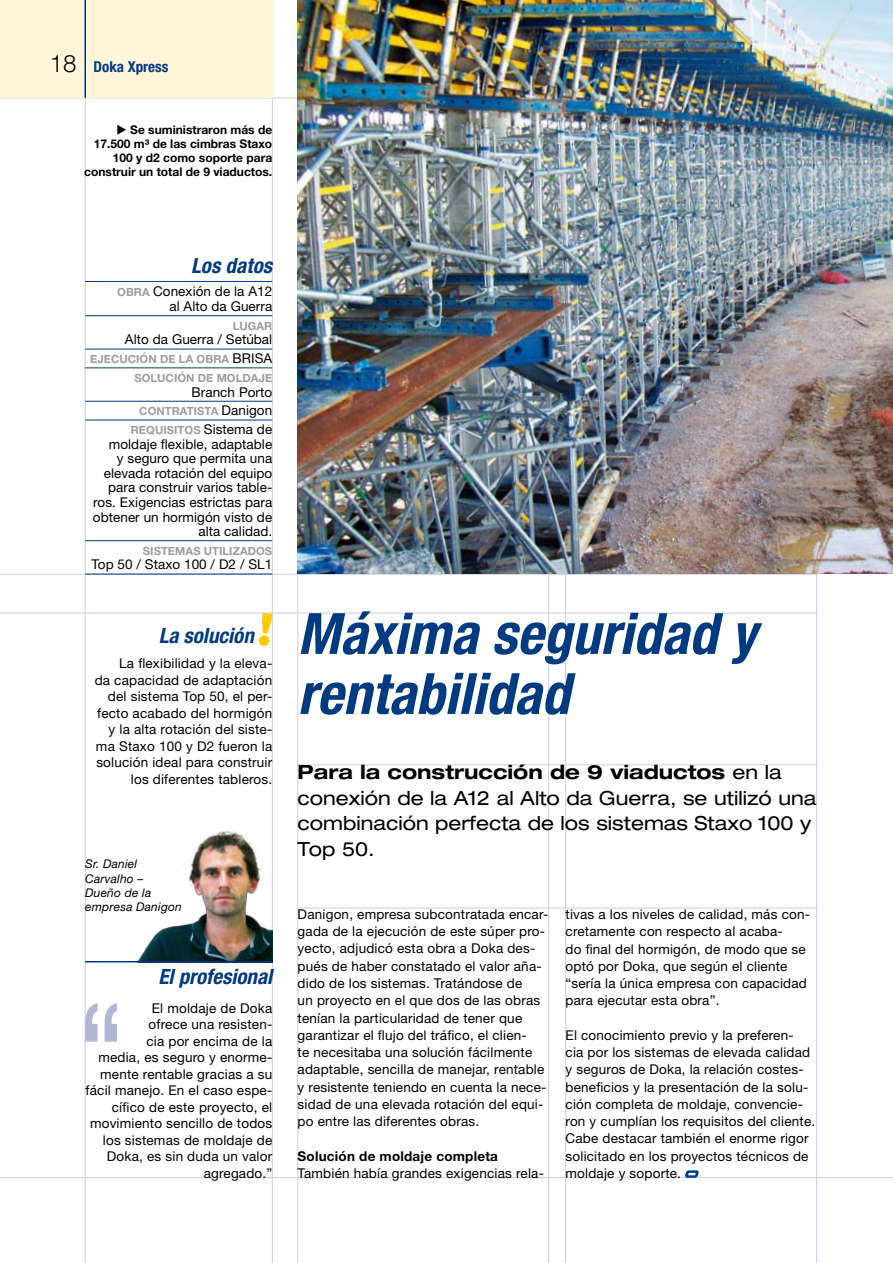
<style>
.page{position:relative;width:893px;height:1263px;background:#fff}
.page>*{position:absolute;margin:0;border:0;box-sizing:border-box;transform-origin:0 0}
.t1{font:italic 700 condensed 57px/60px "Helvetica Neue LT Pro";color:#003a80}
.t2{font:italic 700 condensed 21px "Helvetica Neue LT Pro";color:#003a80}
.t3{font:expanded 19.5px/25.5px "Helvetica Neue LT Pro";color:#000}
.t4{font:700 condensed 15px "Helvetica Neue LT Pro";color:#003a80}
.t5{font:13.5px/17.2px "Helvetica Neue LT Pro";letter-spacing:.015em;color:#000;text-align:right}
.t6{font:700 13.5px "Helvetica Neue LT Pro";letter-spacing:.015em;color:#000}
.t7{font:700 12px/14.2px "Helvetica Neue LT Pro";color:#000;text-align:right}
.t8{font:italic 12px/14.2px "Helvetica Neue LT Pro";letter-spacing:.015em;color:#000}
.t9{font:700 11.25px/18.8px "Helvetica Neue LT Pro";letter-spacing:.005em;color:#9b9d9e}
.s1{font-weight:300;font-stretch:normal;font-size:24px;color:#000}
.s2{font-weight:700;font-size:11.25px;color:#9b9d9e}
.s3{font-weight:400;font-size:13.5px;color:#000}
.s4{font-weight:700}
</style>
<div class="page">
<hr style="left:548px;top:0;width:1px;height:1263px;background:#cccee3">
<hr style="left:565px;top:0;width:1px;height:1263px;background:#cccee3">
<hr style="left:85px;top:0;width:1px;height:1263px;background:#cccee3">
<hr style="left:816px;top:0;width:1px;height:1263px;background:#cccee3">
<hr style="left:272px;top:0;width:1px;height:1263px;background:#cccee3">
<hr style="left:298px;top:0;width:1px;height:1263px;background:#cccee3">
<hr style="left:0;top:98px;width:893px;height:1px;background:#cccee3">
<hr style="left:0;top:1177px;width:893px;height:1px;background:#cccee3">
<hr style="left:0;top:574px;width:816px;height:1px;background:#cccee3">
<hr style="left:0;top:613px;width:816px;height:1px;background:#cccee3">
<hr style="left:298px;top:765px;width:518px;height:1px;background:#cccee3">
<hr style="left:298px;top:908px;width:518px;height:1px;background:#cccee3">
<div style="left:0;top:0;width:272px;height:98px;background:#fff5d8"></div>
<hr style="left:84px;top:0;width:2px;height:98px;background:#003a80">
<img style="left:137px;top:814px;width:135px;height:147px">
<svg style="left:685px;top:1170px;width:14px;height:8px"></svg>
<hr style="left:85px;top:281px;width:187px;height:1px;background:#003a80">
<hr style="left:85px;top:315px;width:187px;height:1px;background:#003a80">
<hr style="left:85px;top:349px;width:187px;height:1px;background:#003a80">
<hr style="left:85px;top:367px;width:187px;height:1px;background:#003a80">
<hr style="left:85px;top:401px;width:187px;height:1px;background:#003a80">
<hr style="left:85px;top:420px;width:187px;height:1px;background:#003a80">
<hr style="left:85px;top:540px;width:187px;height:1px;background:#003a80">
<hr style="left:85px;top:574px;width:187px;height:1px;background:#003a80">
<svg style="left:262px;top:613px;width:10px;height:21px"></svg>
<div style="left:259px;top:635px;width:11px;height:11px;background:#ffcb00;border-radius:50%"></div>
<hr style="left:85px;top:961px;width:187px;height:1px;background:#003a80">
<svg style="left:85px;top:1003px;width:32px;height:39px"></svg>
<img style="left:298px;top:0;width:595px;height:574px">
<p class="t4" style="left:50px;top:58px;width:120px"><span class="s1">18</span> Doka Xpress</p>
<p class="t7" style="left:84px;top:122px;width:190px">◆ Se suministraron más de<br>17.500 m³ de las cimbras Staxo<br>100 y d2 como soporte para construir un total de 9 viaductos.</p>
<h2 class="t2" style="left:191px;top:253px;width:83px">Los datos</h2>
<p class="t5" style="left:117px;top:283px;width:157px;line-height:15px"><span class="s2">Obra</span> Conexión de la A12 al Alto da Guerra</p>
<p class="t9" style="left:233px;top:316px;width:41px">Lugar</p>
<p class="t5" style="left:125px;top:331px;width:149px">Alto da Guerra / Setúbal</p>
<p class="t9" style="left:90px;top:349px;width:54px">EJECUCIÓN</p>
<p class="t9" style="left:134px;top:349px;width:139px;text-indent:26px">DE LA OBRA <span class="s3">BRISA<br></span>SOLUCIÓN</p>
<p class="t9" style="left:198px;top:368px;width:47px">DE Molda</p>
<p class="t9" style="left:259px;top:368px;width:14px">je</p>
<p class="t5" style="left:192px;top:383px;width:82px">Branch Porto</p>
<p class="t9" style="left:139px;top:402px;width:135px">CONTRATISTA <span class="s3">Danigon</span></p>
<p class="t9" style="left:131px;top:420px;width:9px">Req</p>
<p class="t5" style="left:93px;top:422px;width:181px;line-height:14.5px"><span class="s2">uisitos</span> Sistema de<br>moldaje flexible, adaptable<br>y seguro que permita una elevada rotación del equipo para construir varios table&shy;ros. Exigencias estrictas para obtener un hormigón visto de alta calidad.</p>
<p class="t9" style="left:143px;top:541px;width:28px">Sistema</p>
<p class="t9" style="left:193px;top:541px;width:80px">s utilizados</p>
<p class="t5" style="left:92px;top:556px;width:182px">Top 50 / Staxo 100 / D2 / SL1</p>
<h2 class="t2" style="left:159px;top:624px;width:97px">La solución</h2>
<p class="t5" style="left:95px;top:655px;width:179px;line-height:16.5px">La flexibilidad y la eleva-<br>da capacidad de adaptación del sistema Top 50, el per&shy;fecto acabado del hormigón y la alta rotación del siste&shy;ma Staxo 100 y D2 fueron la solución ideal para construir los diferentes tableros.</p>
<p class="t8" style="left:85px;top:857px;width:98px">Sr. Daniel<br>Carvalho –<br>Dueño de la empresa Danigon</p>
<h2 class="t2" style="left:158px;top:964px;width:115px">El profesional</h2>
<p class="t5" style="left:86px;top:999px;width:188px;line-height:16.5px">El moldaje de Doka<br>ofrece una resisten-<br>cia por encima de la<br>media, es seguro y enorme&shy;mente rentable gracias a su fácil manejo. En el caso espe&shy;cífico de este proyecto, el movimiento sencillo de todos los sistemas de moldaje de<br>Doka, es sin duda un valor agregado.”</p>
<h1 class="t1" style="left:298px;top:604px;width:460px">Máxima seguridad y rentabilidad</h1>
<h3 class="t3" style="left:298px;top:759px;width:520px"><span class="s4">Para la construcción de 9 viaductos</span> en la conexión de la A12 al Alto da Guerra, se utilizó una combinación perfecta de los sistemas Staxo 100 y Top 50.</h3>
<p class="t5" style="left:298px;top:905px;width:252px;text-align:left">Danigon, empresa subcontratada encar&shy;gada de la ejecución de este súper pro&shy;yecto, adjudicó esta obra a Doka des&shy;pués de haber constatado el valor aña&shy;dido de los sistemas. Tratándose de<br>un proyecto en el que dos de las obras tenían la particularidad de tener que garantizar el flujo del tráfico, el clien-<br>te necesitaba una solución fácilmente adaptable, sencilla de manejar, rentable y resistente teniendo en cuenta la nece&shy;sidad de una elevada rotación del equi&shy;po entre las diferentes obras.</p>
<p class="t6" style="left:298px;top:1147px;width:202px">Solución de moldaje completa</p>
<p class="t5" style="left:298px;top:1164px;width:248px">También había grandes exigencias rela-</p>
<p class="t5" style="left:566px;top:905px;width:246px;text-align:left">tivas a los niveles de calidad, más con&shy;cretamente con respecto al acaba-<br>do final del hormigón, de modo que se optó por Doka, que según el cliente “sería la única empresa con capacidad para ejecutar esta obra”.</p>
<p class="t5" style="left:566px;top:1026px;width:251px;text-align:left">El conocimiento previo y la preferen-<br>cia por los sistemas de elevada calidad y seguros de Doka, la relación costes&shy;beneficios y la presentación de la solu&shy;ción completa de moldaje, convencie&shy;ron y cumplían los requisitos del cliente.<br>Cabe destacar también el enorme rigor solicitado en los proyectos técnicos de moldaje y soporte.</p>
</div>
